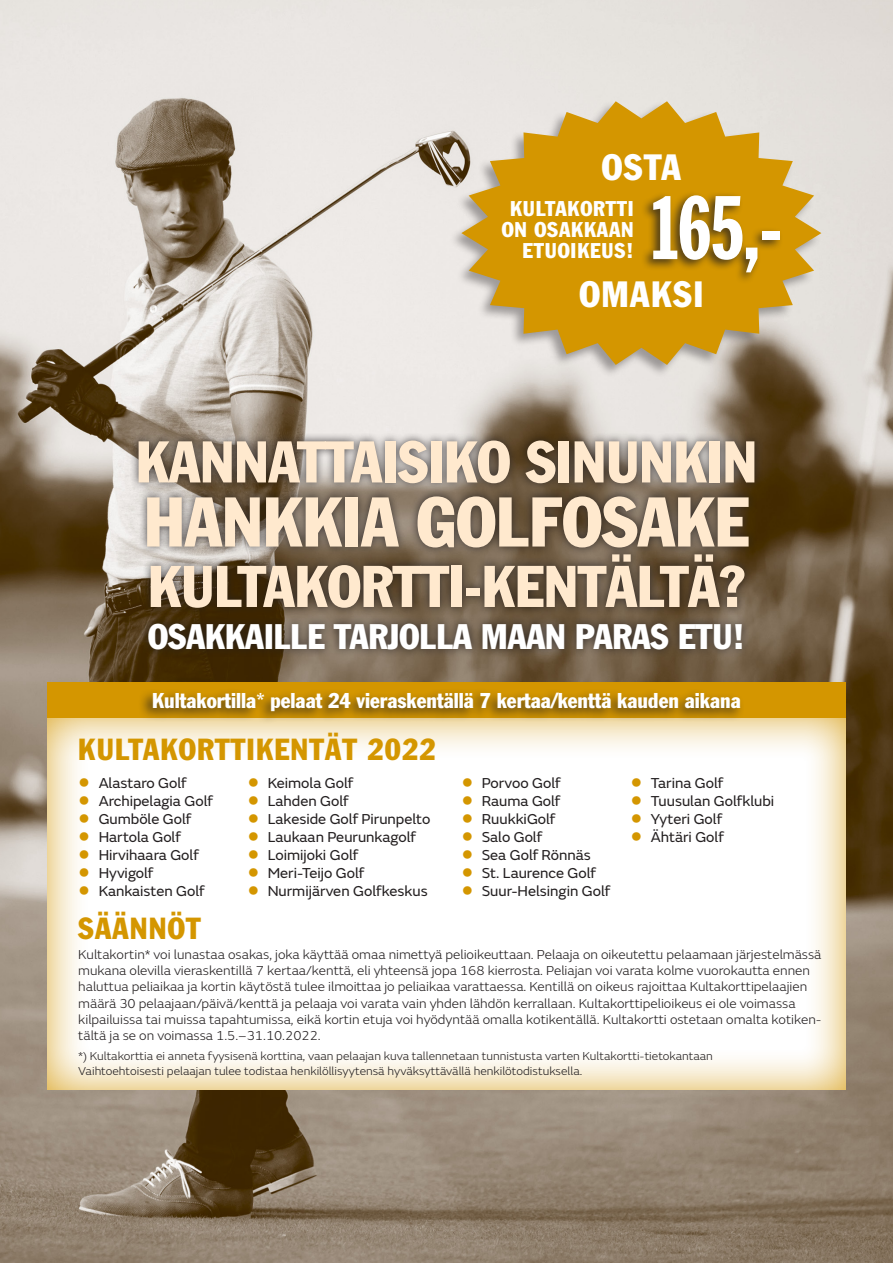
<style>
.page{position:relative;width:893px;height:1263px;background:#fff}
.page>*{position:absolute;margin:0;border:0;box-sizing:border-box;transform-origin:0 0}
.t1{font:88.5px "Franklin Gothic Extra Cond";color:#fff}
.t2{font:condensed 69px "Franklin Gothic";color:#ffe9ce}
.t3{font:condensed 57.75px "Franklin Gothic";color:#ffe9ce}
.t4{font:condensed 36px "Franklin Gothic";letter-spacing:.04em;color:#fff}
.t5{font:condensed 34.95px "Franklin Gothic";color:#fff}
.t6{font:condensed 30px "Franklin Gothic";letter-spacing:.04em;color:#d49600}
.t7{font:condensed 21.15px "Franklin Gothic";color:#fff}
.t8{font:condensed 21px/21px "Franklin Gothic";letter-spacing:.04em;color:#fff;text-align:right}
.t9{font:15px "FS Emeric";color:#231f20}
.t10{font:300 13.5px/16.2px "FS Emeric";color:#231f20}
.t11{font:300 12px/14.4px "FS Emeric";color:#231f20}
.s1{font-family:"Franklin Gothic";font-stretch:condensed;font-size:24px;color:#d49600}
</style>
<div class="page">
<img style="left:0;top:0;width:893px;height:1263px">
<div style="left:44px;top:715px;width:803px;height:375px;background:#d49600;opacity:.83"></div>
<div style="left:47px;top:682px;width:799px;height:36px;background:#d49600"></div>
<div style="left:138px;top:688px;width:607px;height:37px;background:#231f20;opacity:.75"></div>
<div style="left:129px;top:432px;width:634px;height:226px;background:#231f20;opacity:.82"></div>
<div style="left:448px;top:100px;width:374px;height:278px;background:#231f20;opacity:.39"></div>
<svg style="left:461px;top:101px;width:360px;height:264px;background:#d4ac4d"></svg>
<div style="left:641px;top:191px;width:143px;height:93px;background:#231f20;opacity:.75"></div>
<h3 class="t4" style="left:602px;top:145px;width:81px">OSTA</h3>
<h3 class="t8" style="left:502px;top:198px;width:133px">KULTAKORTTI<br>ON OSAKKAAN<br>ETUOIKEUS!</h3>
<h1 class="t1" style="left:653px;top:181px;width:130px">165,-</h1>
<h3 class="t4" style="left:579px;top:272px;width:125px">OMAKSI</h3>
<h3 class="t3" style="left:136px;top:427px;width:623px">KANNATTAISIKO SINUNKIN</h3>
<h2 class="t2" style="left:144px;top:480px;width:606px">HANKKIA GOLFOSAKE</h2>
<h3 class="t3" style="left:148px;top:551px;width:598px">KULTAKORTTI-KENTÄLTÄ?</h3>
<h3 class="t5" style="left:148px;top:615px;width:598px">OSAKKAILLE TARJOLLA MAAN PARAS ETU!</h3>
<h3 class="t7" style="left:152px;top:687px;width:590px">Kultakortilla* pelaat 24 vieraskentällä 7 kertaa/kenttä kauden aikana</h3>
<h3 class="t6" style="left:78px;top:731px;width:359px">KULTAKORTTIKENTÄT 2022</h3>
<p class="t9" style="left:78px;top:772px;width:110px"><span class="s1">•</span> Alastaro Golf</p>
<p class="t9" style="left:78px;top:790px;width:136px"><span class="s1">•</span> Archipelagia Golf</p>
<p class="t9" style="left:78px;top:808px;width:114px"><span class="s1">•</span> Gumböle Golf</p>
<p class="t9" style="left:78px;top:826px;width:104px"><span class="s1">•</span> Hartola Golf</p>
<p class="t9" style="left:78px;top:844px;width:122px"><span class="s1">•</span> Hirvihaara Golf</p>
<p class="t9" style="left:78px;top:862px;width:76px"><span class="s1">•</span> Hyvigolf</p>
<p class="t9" style="left:78px;top:880px;width:128px"><span class="s1">•</span> Kankaisten Golf</p>
<p class="t9" style="left:247px;top:772px;width:107px"><span class="s1">•</span> Keimola Golf</p>
<p class="t9" style="left:247px;top:790px;width:103px"><span class="s1">•</span> Lahden Golf</p>
<p class="t9" style="left:247px;top:808px;width:184px"><span class="s1">•</span> Lakeside Golf Pirunpelto</p>
<p class="t9" style="left:247px;top:826px;width:170px"><span class="s1">•</span> Laukaan Peurunkagolf</p>
<p class="t9" style="left:247px;top:844px;width:112px"><span class="s1">•</span> Loimijoki Golf</p>
<p class="t9" style="left:247px;top:862px;width:118px"><span class="s1">•</span> Meri-Teijo Golf</p>
<p class="t9" style="left:247px;top:880px;width:182px"><span class="s1">•</span> Nurmijärven Golfkeskus</p>
<h3 class="t6" style="left:78px;top:910px;width:124px">SÄÄNNÖT</h3>
<p class="t9" style="left:461px;top:772px;width:100px"><span class="s1">•</span> Porvoo Golf</p>
<p class="t9" style="left:461px;top:790px;width:100px"><span class="s1">•</span> Rauma Golf</p>
<p class="t9" style="left:461px;top:808px;width:95px"><span class="s1">•</span> RuukkiGolf</p>
<p class="t9" style="left:461px;top:826px;width:82px"><span class="s1">•</span> Salo Golf</p>
<p class="t9" style="left:461px;top:844px;width:131px"><span class="s1">•</span> Sea Golf Rönnäs</p>
<p class="t9" style="left:461px;top:862px;width:136px"><span class="s1">•</span> St. Laurence Golf</p>
<p class="t9" style="left:461px;top:880px;width:150px"><span class="s1">•</span> Suur-Helsingin Golf</p>
<p class="t9" style="left:630px;top:772px;width:94px"><span class="s1">•</span> Tarina Golf</p>
<p class="t9" style="left:630px;top:790px;width:145px"><span class="s1">•</span> Tuusulan Golfklubi</p>
<p class="t9" style="left:630px;top:808px;width:93px"><span class="s1">•</span> Yyteri Golf</p>
<p class="t9" style="left:630px;top:826px;width:95px"><span class="s1">•</span> Ähtäri Golf</p>
<p class="t10" style="left:78px;top:946px;width:745px">Kultakortin* voi lunastaa osakas, joka käyttää omaa nimettyä pelioikeuttaan. Pelaaja on oikeutettu pelaamaan järjestelmässä mukana olevilla vieraskentillä 7 kertaa/kenttä, eli yhteensä jopa 168 kierrosta. Peliajan voi varata kolme vuorokautta ennen haluttua peliaikaa ja kortin käytöstä tulee ilmoittaa jo peliaikaa varattaessa. Kentillä on oikeus rajoittaa Kultakorttipelaajien määrä 30 pelaajaan/päivä/kenttä ja pelaaja voi varata vain yhden lähdön kerrallaan. Kultakorttipelioikeus ei ole voimassa kilpailuissa tai muissa tapahtumissa, eikä kortin etuja voi hyödyntää omalla kotikentällä. Kultakortti ostetaan omalta kotiken&shy;tältä ja se on voimassa 1.5.–31.10.2022.</p>
<p class="t11" style="left:78px;top:1049px;width:636px">*) Kultakorttia ei anneta fyysisenä korttina, vaan pelaajan kuva tallennetaan tunnistusta varten Kultakortti-tietokantaan<br>Vaihtoehtoisesti pelaajan tulee todistaa henkilöllisyytensä hyväksyttävällä henkilötodistuksella.</p>
</div>
